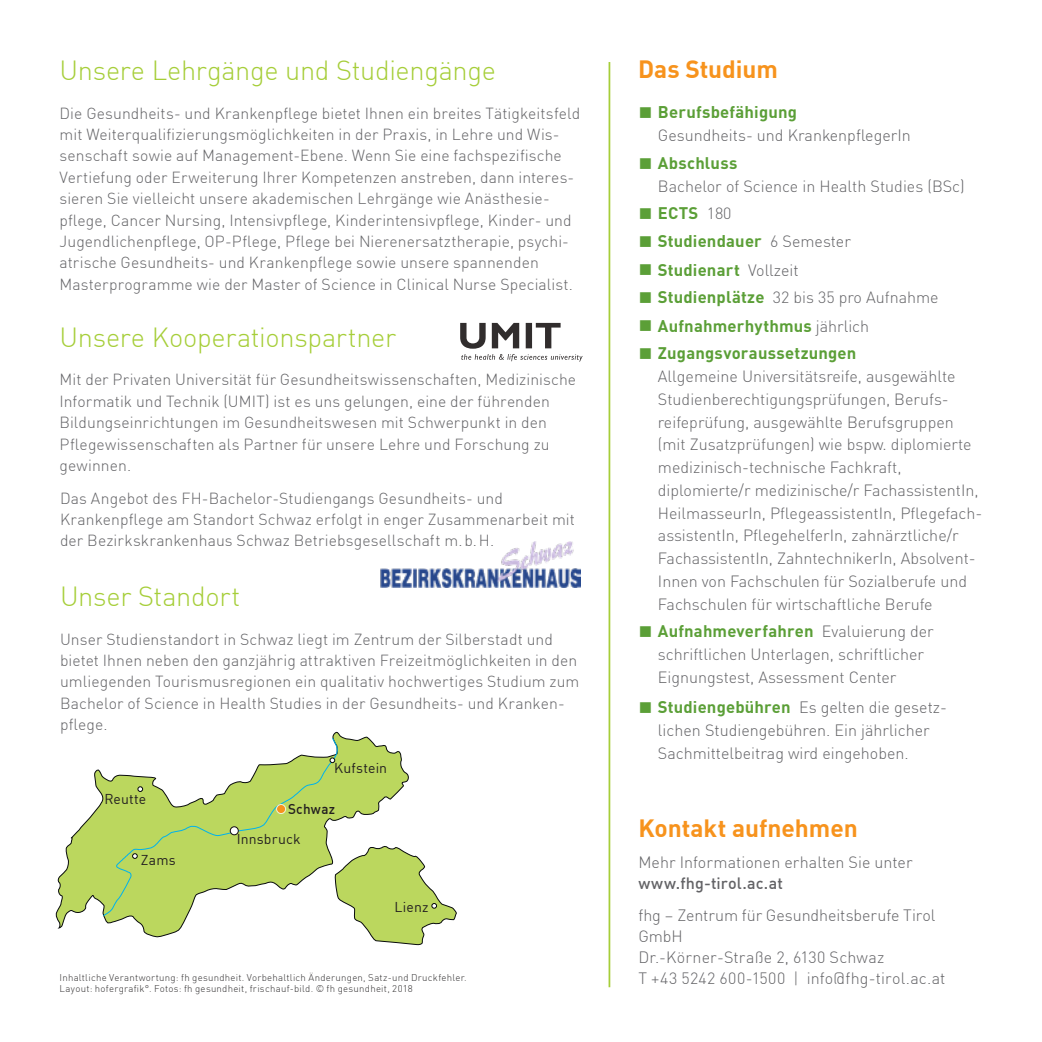
<style>
.page{position:relative;width:1042px;height:1042px;background:#fff}
.page>*{position:absolute;margin:0;border:0;box-sizing:border-box;transform-origin:0 0}
.t1{font:300 27.12px "DINOT";letter-spacing:-.01em;color:#a6ce39}
.Zusammenfassung_h1{font:700 24.5px "DINOT";color:#f7931d}
.t2{font:700 16.62px "DINOT";letter-spacing:.01em;color:#5b9f37}
.t3{font:700 16.62px "DIN";letter-spacing:.01em;color:#5b9f37}
.t4{font:300 16.1px/22.8px "DIN";color:#636366}
.t5{font:300 16.1px/22.8px "DINOT";color:#636366}
.t6{font:300 15.75px/21.3px "DINOT";letter-spacing:.005em;color:#636366}
.Standort{font:14px "DINOT";letter-spacing:.01em;color:#231f20}
.Standort-2{font:500 14px "DINOT";letter-spacing:.015em;color:#231f20;scale:.96 1}
.Impressum{font:300 9.62px/11px "DINOT";letter-spacing:.03em;color:#312f30}
.s1{font-weight:300;font-size:16.1px;color:#636366}
.s2{font-weight:700;font-size:16.62px;color:#5b9f37}
.s3{font-weight:500}
</style>
<div class="page">
<svg style="left:460px;top:323px;width:122px;height:39px"></svg>
<svg style="left:55px;top:731px;width:313px;height:198px"></svg>
<svg style="left:102px;top:737px;width:355px;height:208px"></svg>
<div style="left:276px;top:804px;width:10px;height:9px;background:#f7931d;border-radius:50%"></div>
<div style="left:276px;top:804px;width:10px;height:10px;border:1px solid #eff5dc;border-radius:50%"></div>
<hr style="left:608px;top:62px;width:2px;height:925px;background:#a6ce39">
<img style="left:380px;top:541px;width:200px;height:47px">
<p class="t1" style="left:60px;top:50px;width:438px">Unsere Lehrgänge und Studiengänge</p>
<p class="t6" style="left:60px;top:101px;width:522px">Die Gesundheits- und Krankenpflege bietet Ihnen ein breites Tätigkeitsfeld mit Weiterqualifizierungsmöglichkeiten in der Praxis, in Lehre und Wis&shy;senschaft sowie auf Management-Ebene. Wenn Sie eine fachspezifische Vertiefung oder Erweiterung Ihrer Kompetenzen anstreben, dann interes&shy;sieren Sie vielleicht unsere akademischen Lehrgänge wie Anästhesie&shy;pflege, Cancer Nursing, Intensivpflege, Kinderintensivpflege, Kinder- und Jugendlichenpflege, OP-Pflege, Pflege bei Nierenersatztherapie, psychi&shy;atrische Gesundheits- und Krankenpflege sowie unsere spannenden Masterprogramme wie der Master of Science in Clinical Nurse Specialist.</p>
<p class="t1" style="left:60px;top:316px;width:338px">Unsere Kooperationspartner</p>
<p class="t6" style="left:60px;top:368px;width:518px">Mit der Privaten Universität für Gesundheitswissenschaften, Medizinische Informatik und Technik (UMIT) ist es uns gelungen, eine der führenden Bildungseinrichtungen im Gesundheitswesen mit Schwerpunkt in den Pflegewissenschaften als Partner für unsere Lehre und Forschung zu gewinnen.</p>
<p class="t6" style="left:60px;top:486px;width:516px">Das Angebot des FH-Bachelor-Studiengangs Gesundheits- und<br>Krankenpflege am Standort Schwaz erfolgt in enger Zusammenarbeit mit der Bezirkskrankenhaus Schwaz Betriebsgesellschaft m.b.H.</p>
<p class="t1" style="left:60px;top:576px;width:182px">Unser Standort</p>
<p class="t6" style="left:60px;top:627px;width:521px">Unser Studienstandort in Schwaz liegt im Zentrum der Silberstadt und bietet Ihnen neben den ganzjährig attraktiven Freizeitmöglichkeiten in den umliegenden Tourismusregionen ein qualitativ hochwertiges Studium zum Bachelor of Science in Health Studies in der Gesundheits- und Kranken&shy;pflege.</p>
<p class="Standort" style="left:104px;top:788px;width:43px">Reutte</p>
<p class="Standort" style="left:141px;top:849px;width:36px">Zams</p>
<p class="Standort" style="left:334px;top:757px;width:54px">Kufstein</p>
<p class="Standort-2" style="left:288px;top:798px;width:50px">Schwaz</p>
<p class="Standort" style="left:237px;top:829px;width:65px">Innsbruck</p>
<p class="Standort" style="left:394px;top:896px;width:36px">Lienz</p>
<p class="Impressum" style="left:60px;top:971px;width:409px">Inhaltliche Verantwortung: fh gesundheit. Vorbehaltlich Änderungen, Satz-und Druckfehler.<br>Layout: hofergrafik°. Fotos: fh gesundheit, frischauf-bild. © fh gesundheit, 2018</p>
<p class="Zusammenfassung_h1" style="left:638px;top:50px;width:141px">Das Studium</p>
<p class="t2" style="left:638px;top:99px;width:160px"><sub>#</sub> Berufsbefähigung</p>
<p class="t5" style="left:658px;top:123px;width:254px">Gesundheits- und KrankenpflegerIn</p>
<p class="t3" style="left:638px;top:152px;width:101px"><sub>#</sub> Abschluss</p>
<p class="t4" style="left:658px;top:174px;width:308px">Bachelor of Science in Health Studies (BSc)</p>
<p class="t3" style="left:638px;top:202px;width:95px"><sub>#</sub> ECTS <span class="s1">180</span></p>
<p class="t2" style="left:638px;top:228px;width:214px"><sub>#</sub> Studiendauer <span class="s1">6 Semester</span></p>
<p class="t2" style="left:638px;top:256px;width:162px"><sub>#</sub> Studienart <span class="s1">Vollzeit</span></p>
<p class="t4" style="left:638px;top:286px;width:302px"><sub>#</sub> <span class="s2">Studienplätze</span> 32 bis 35 pro Aufnahme</p>
<p class="t2" style="left:638px;top:313px;width:233px"><sub>#</sub> Aufnahmerhythmus <span class="s1">jährlich</span></p>
<p class="t3" style="left:638px;top:342px;width:220px"><sub>#</sub> Zugangsvoraussetzungen</p>
<p class="t4" style="left:658px;top:365px;width:326px">Allgemeine Universitätsreife, ausgewählte Studienberechtigungsprüfungen, Berufs&shy;reifeprüfung, ausgewählte Berufsgruppen (mit Zusatzprüfungen) wie bspw. diplomierte medizinisch-technische Fachkraft, diplomierte/r medizinische/r FachassistentIn, HeilmasseurIn, PflegeassistentIn, Pflegefach&shy;assistentIn, PflegehelferIn, zahnärztliche/r FachassistentIn, ZahntechnikerIn, Absolvent-Innen von Fachschulen für Sozialberufe und Fachschulen für wirtschaftliche Berufe</p>
<p class="t3" style="left:638px;top:620px;width:297px"><sub>#</sub> Aufnahmeverfahren <span class="s1">Evaluierung der</span></p>
<p class="t4" style="left:658px;top:643px;width:268px">schriftlichen Unterlagen, schriftlicher<br>Eignungstest, Assessment Center</p>
<p class="t5" style="left:658px;top:694px;width:288px;text-indent:-20px"><sub>#</sub> <span class="s2">Studiengebühren</span> Es gelten die gesetz&shy;lichen Studiengebühren. Ein jährlicher<br>Sachmittelbeitrag wird eingehoben.</p>
<p class="Zusammenfassung_h1" style="left:638px;top:809px;width:221px">Kontakt aufnehmen</p>
<p class="t5" style="left:638px;top:850px;width:276px;line-height:21px">Mehr Informationen erhalten Sie unter <span class="s3">www.fhg-tirol.ac.at</span></p>
<p class="t5" style="left:638px;top:903px;width:299px;line-height:21px">fhg – Zentrum für Gesundheitsberufe Tirol<br>GmbH</p>
<p class="t5" style="left:638px;top:944px;width:247px">Dr.-Körner-Straße 2, 6130 Schwaz</p>
<p class="t5" style="left:638px;top:965px;width:309px">T +43 5242 600-1500 | info@fhg-tirol.ac.at</p>
</div>
